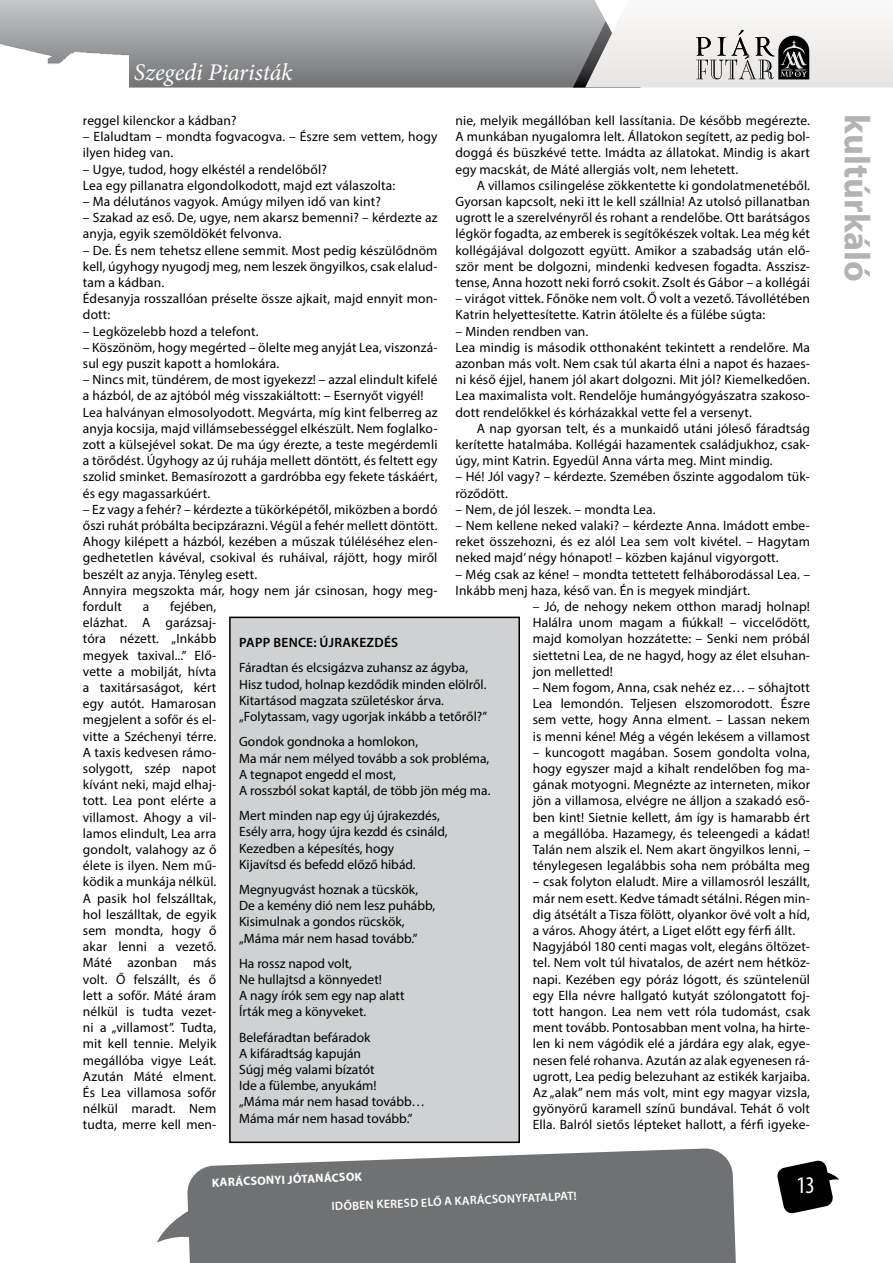
<style>
.page{position:relative;width:893px;height:1263px;background:#fff}
.page>*{position:absolute;margin:0;border:0;box-sizing:border-box;transform-origin:0 0}
.t1{font:700 36px "Myriad Pro";color:#b1b3b4}
.t2{font:italic 24px "Minion Pro";letter-spacing:-.005em;color:#fff}
.t3{font:condensed 24px "Myriad Pro";color:#fff}
.t4{font:13.5px/16.2px "Myriad Pro";letter-spacing:.01em;color:#000}
.t5{font:600 13.5px "Myriad Pro";letter-spacing:.02em;color:#000}
.t6{font:600 12px "Myriad Pro";color:#fff}
.t7{font:700 12px "Myriad Pro";color:#fff}
</style>
<div class="page">
<svg style="left:0;top:0;width:573px;height:88px;background:#9c9d9f"></svg>
<svg style="left:157px;top:1148px;width:579px;height:115px;background:#828384"></svg>
<svg style="left:777px;top:1160px;width:62px;height:54px"></svg>
<svg style="left:573px;top:0;width:320px;height:88px"></svg>
<img style="left:0;top:2px;width:128px;height:86px">
<div style="left:230px;top:617px;width:289px;height:525px;background:#d0d1d2"></div>
<div style="left:229px;top:617px;width:291px;height:526px;border:2px solid #000"></div>
<h2 class="t2" style="left:134px;top:56px;width:160px">Szegedi Piaristák</h2>
<p class="t4" style="left:83px;top:112px;width:155px">reggel kilenckor a kádban?</p>
<p class="t4" style="left:83px;top:128px;width:356px">– Elaludtam – mondta fogvacogva. – Észre sem vettem, hogy ilyen hideg van.</p>
<p class="t4" style="left:83px;top:161px;width:314px">– Ugye, tudod, hogy elkéstél a rendelőből?<br>Lea egy pillanatra elgondolkodott, majd ezt válaszolta:</p>
<p class="t4" style="left:83px;top:193px;width:299px">– Ma délutános vagyok. Amúgy milyen idő van kint?</p>
<p class="t4" style="left:83px;top:209px;width:356px">– Szakad az eső. De, ugye, nem akarsz bemenni? – kérdezte az anyja, egyik szemöldökét felvonva.</p>
<p class="t4" style="left:83px;top:242px;width:356px">– De. És nem tehetsz ellene semmit. Most pedig készülődnöm kell, úgyhogy nyugodj meg, nem leszek öngyilkos, csak elalud&shy;tam a kádban.<br>Édesanyja rosszallóan préselte össze ajkait, majd ennyit mon&shy;dott:</p>
<p class="t4" style="left:83px;top:323px;width:177px">– Legközelebb hozd a telefont.</p>
<p class="t4" style="left:83px;top:339px;width:356px">– Köszönöm, hogy megérted – ölelte meg anyját Lea, viszonzá&shy;sul egy puszit kapott a homlokára.</p>
<p class="t4" style="left:83px;top:371px;width:356px">– Nincs mit, tündérem, de most igyekezz! – azzal elindult kifelé a házból, de az ajtóból még visszakiáltott: – Esernyőt vigyél!<br>Lea halványan elmosolyodott. Megvárta, míg kint felberreg az anyja kocsija, majd villámsebességgel elkészült. Nem foglalko&shy;zott a külsejével sokat. De ma úgy érezte, a teste megérdemli a törődést. Úgyhogy az új ruhája mellett döntött, és feltett egy szolid sminket. Bemasírozott a gardróbba egy fekete táskáért, és egy magassarkúért.</p>
<p class="t4" style="left:83px;top:501px;width:356px">– Ez vagy a fehér? – kérdezte a tükörképétől, miközben a bordó őszi ruhát próbálta becipzárazni. Végül a fehér mellett döntött.<br>Ahogy kilépett a házból, kezében a műszak túléléséhez elen&shy;gedhetetlen kávéval, csokival és ruháival, rájött, hogy miről beszélt az anyja. Tényleg esett.<br>Annyira megszokta már, hogy nem jár csinosan, hogy meg&shy;fordult</p>
<p class="t4" style="left:455px;top:112px;width:356px;text-align:justify">nie, melyik megállóban kell lassítania. De később megérezte.<br>A munkában nyugalomra lelt. Állatokon segített, az pedig bol&shy;doggá és büszkévé tette. Imádta az állatokat. Mindig is akart egy macskát, de Máté allergiás volt, nem lehetett.</p>
<p class="t4" style="left:455px;top:177px;width:356px;text-align:justify;text-indent:21px">A villamos csilingelése zökkentette ki gondolatmenetéből.<br>Gyorsan kapcsolt, neki itt le kell szállnia! Az utolsó pillanatban ugrott le a szerelvényről és rohant a rendelőbe. Ott barátságos légkör fogadta, az emberek is segítőkészek voltak. Lea még két kollégájával dolgozott együtt. Amikor a szabadság után elő&shy;ször ment be dolgozni, mindenki kedvesen fogadta. Asszisz&shy;tense, Anna hozott neki forró csokit. Zsolt és Gábor – a kollégái</p>
<p class="t4" style="left:455px;top:290px;width:356px">– virágot vittek. Főnöke nem volt. Ő volt a vezető. Távollétében<br>Katrin helyettesítette. Katrin átölelte és a fülébe súgta:</p>
<p class="t4" style="left:455px;top:323px;width:356px">– Minden rendben van.<br>Lea mindig is második otthonaként tekintett a rendelőre. Ma azonban más volt. Nem csak túl akarta élni a napot és hazaes&shy;ni késő éjjel, hanem jól akart dolgozni. Mit jól? Kiemelkedően.<br>Lea maximalista volt. Rendelője humángyógyászatra szakoso&shy;dott rendelőkkel és kórházakkal vette fel a versenyt.</p>
<p class="t4" style="left:455px;top:420px;width:356px;text-align:justify;text-indent:21px">A nap gyorsan telt, és a munkaidő utáni jóleső fáradtság kerítette hatalmába. Kollégái hazamentek családjukhoz, csak&shy;úgy, mint Katrin. Egyedül Anna várta meg. Mint mindig.</p>
<p class="t4" style="left:455px;top:468px;width:356px">– Hé! Jól vagy? – kérdezte. Szemében őszinte aggodalom tük&shy;röződött.</p>
<p class="t4" style="left:455px;top:501px;width:202px">– Nem, de jól leszek. – mondta Lea.</p>
<p class="t4" style="left:455px;top:517px;width:356px;text-align:justify">– Nem kellene neked valaki? – kérdezte Anna. Imádott embe&shy;reket összehozni, és ez alól Lea sem volt kivétel. – Hagytam neked majd’ négy hónapot! – közben kajánul vigyorgott.</p>
<p class="t4" style="left:455px;top:566px;width:356px">– Még csak az kéne! – mondta tettetett felháborodással Lea. –<br>Inkább menj haza, késő van. Én is megyek mindjárt.</p>
<p class="t4" style="left:533px;top:598px;width:279px;text-align:justify">– Jó, de nehogy nekem otthon maradj holnap!<br>Halálra unom magam a fiúkkal! – viccelődött, majd komolyan hozzátette: – Senki nem próbál siettetni Lea, de ne hagyd, hogy az élet elsuhan&shy;jon melletted!</p>
<p class="t4" style="left:533px;top:679px;width:279px;text-align:justify">– Nem fogom, Anna, csak nehéz ez… – sóhajtott Lea lemondón. Teljesen elszomorodott. Észre sem vette, hogy Anna elment. – Lassan nekem is menni kéne! Még a végén lekésem a villamost</p>
<p class="t4" style="left:533px;top:744px;width:279px;text-align:justify">– kuncogott magában. Sosem gondolta volna, hogy egyszer majd a kihalt rendelőben fog ma&shy;gának motyogni. Megnézte az interneten, mikor jön a villamosa, elvégre ne álljon a szakadó eső&shy;ben kint! Sietnie kellett, ám így is hamarabb ért a megállóba. Hazamegy, és teleengedi a kádat!<br>Talán nem alszik el. Nem akart öngyilkos lenni, – ténylegesen legalábbis soha nem próbálta meg</p>
<p class="t4" style="left:533px;top:873px;width:279px">– csak folyton elaludt. Mire a villamosról leszállt, már nem esett. Kedve támadt sétálni. Régen min&shy;dig átsétált a Tisza fölött, olyankor övé volt a híd, a város. Ahogy átért, a Liget előtt egy férfi állt.<br>Nagyjából 180 centi magas volt, elegáns öltözet&shy;tel. Nem volt túl hivatalos, de azért nem hétköz&shy;napi. Kezében egy póráz lógott, és szüntelenül egy Ella névre hallgató kutyát szólongatott foj&shy;tott hangon. Lea nem vett róla tudomást, csak ment tovább. Pontosabban ment volna, ha hirte&shy;len ki nem vágódik elé a járdára egy alak, egye&shy;nesen felé rohanva. Azután az alak egyenesen rá&shy;ugrott, Lea pedig belezuhant az estikék karjaiba.<br>Az „alak” nem más volt, mint egy magyar vizsla, gyönyörű karamell színű bundával. Tehát ő volt Ella. Balról sietős lépteket hallott, a férfi igyeke-</p>
<p class="t4" style="left:83px;top:598px;width:135px;text-align:justify;text-indent:87px">fejében, elázhat. A garázsaj&shy;tóra nézett. „Inkább megyek taxival...” Elő&shy;vette a mobilját, hívta a taxitársaságot, kért egy autót. Hamarosan megjelent a sofőr és el&shy;vitte a Széchenyi térre.<br>A taxis kedvesen rámo&shy;solygott, szép napot kívánt neki, majd elhaj&shy;tott. Lea pont elérte a villamost. Ahogy a vil&shy;lamos elindult, Lea arra gondolt, valahogy az ő élete is ilyen. Nem mű&shy;ködik a munkája nélkül.<br>A pasik hol felszálltak, hol leszálltak, de egyik sem mondta, hogy ő akar lenni a vezető.<br>Máté azonban más volt. Ő felszállt, és ő lett a sofőr. Máté áram nélkül is tudta vezet&shy;ni a „villamost”. Tudta, mit kell tennie. Melyik megállóba vigye Leát.<br>Azután Máté elment.<br>És Lea villamosa sofőr nélkül maradt. Nem tudta, merre kell men-</p>
<p class="t4" style="left:143px;top:598px;width:8px">a</p>
<p class="t5" style="left:239px;top:634px;width:160px">PAPP BENCE: ÚJRAKEZDÉS</p>
<p class="t4" style="left:239px;top:660px;width:249px">Fáradtan és elcsigázva zuhansz az ágyba, Hisz tudod, holnap kezdődik minden elölről.<br>Kitartásod magzata születéskor árva. „Folytassam, vagy ugorjak inkább a tetőről?”</p>
<p class="t4" style="left:239px;top:733px;width:253px">Gondok gondnoka a homlokon,<br>Ma már nem mélyed tovább a sok probléma, A tegnapot engedd el most,<br>A rosszból sokat kaptál, de több jön még ma.</p>
<p class="t4" style="left:239px;top:807px;width:210px">Mert minden nap egy új újrakezdés, Esély arra, hogy újra kezdd és csináld, Kezedben a képesítés, hogy<br>Kijavítsd és befedd előző hibád.</p>
<p class="t4" style="left:239px;top:881px;width:198px">Megnyugvást hoznak a tücskök,<br>De a kemény dió nem lesz puhább,<br>Kisimulnak a gondos rücskök, „Máma már nem hasad tovább.”</p>
<p class="t4" style="left:239px;top:955px;width:167px">Ha rossz napod volt,<br>Ne hullajtsd a könnyedet!<br>A nagy írók sem egy nap alatt<br>Írták meg a könyveket.</p>
<p class="t4" style="left:239px;top:1029px;width:187px">Belefáradtan befáradok<br>A kifáradtság kapuján<br>Súgj még valami bízatót<br>Ide a fülembe, anyukám!<br>„Máma már nem hasad tovább…<br>Máma már nem hasad tovább.”</p>
<p class="t7" style="left:212px;top:1175px;width:151px;rotate:-3deg">Karácsonyi jótan ácsok</p>
<p class="t6" style="left:331px;top:1200px;width:247px;rotate:-3deg">IDŐBEN KERESD ELŐ A KARÁCSONYFATALPAT!</p>
<h2 class="t3" style="left:796px;top:1170px;width:20px">13</h2>
<h1 class="t1" style="left:880px;top:114px;width:169px;rotate:90deg">kultúrkáló</h1>
</div>
